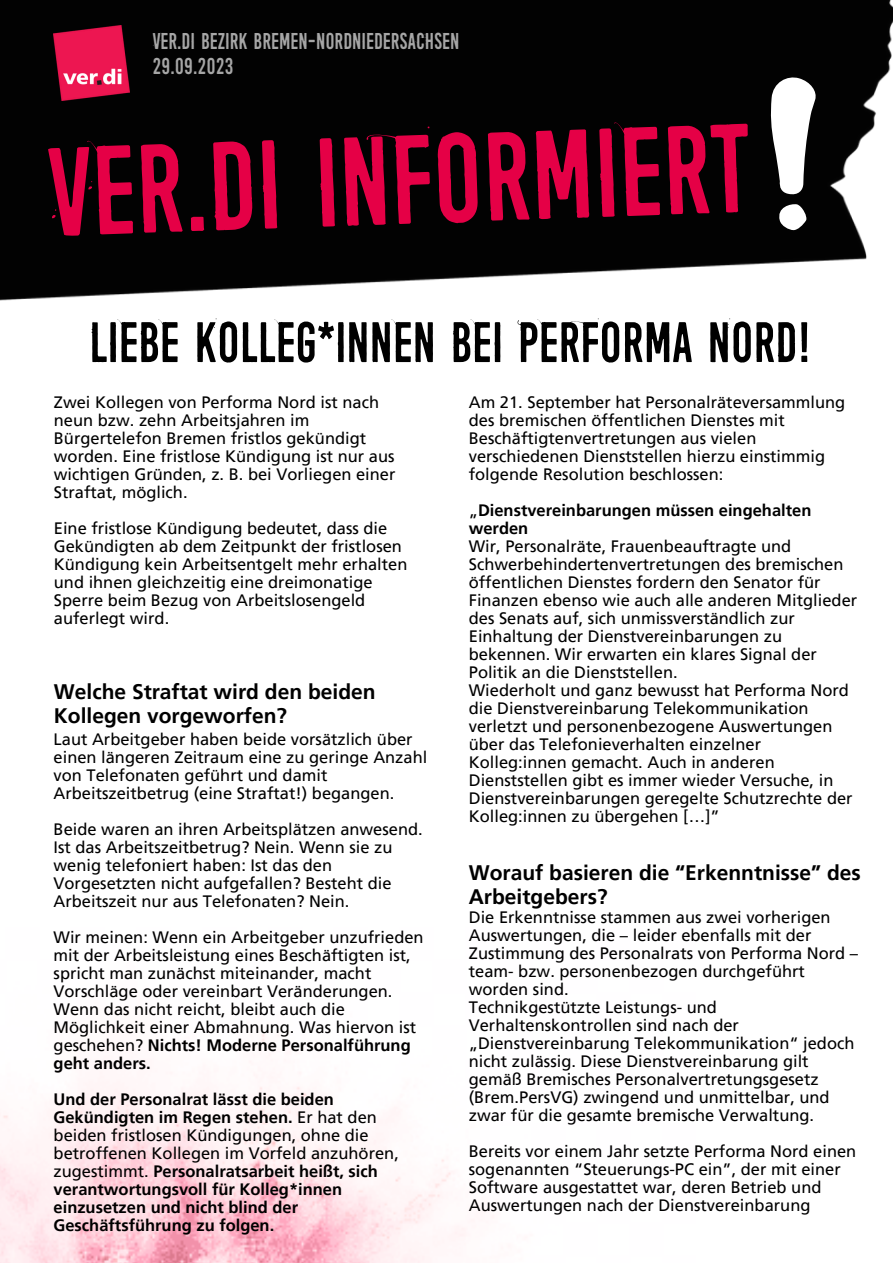
<style>
.page{position:relative;width:893px;height:1264px;background:#fff}
.page>*{position:absolute;margin:0;border:0;box-sizing:border-box;transform-origin:0 0}
.t1{font:131.85px "April Fools Day";color:#e50046}
.t2{font:59.7px "April Fools Day";color:#000}
.t3{font:24px "April Fools Day";color:#a6a6a6}
.t4{font:700 21px/23.5px "Frutiger LT Pro";color:#000}
.t5{font:16.5px/18px "Frutiger LT Pro";color:#000}
.t6{font:700 16.5px/18px "Frutiger LT Pro";color:#000}
.s1{font-weight:400}
.s2{font-weight:700}
</style>
<div class="page">
<img style="left:0;top:0;width:892px;height:301px">
<svg style="left:770px;top:75px;width:47px;height:121px"></svg>
<svg style="left:776px;top:203px;width:31px;height:27px"></svg>
<img style="left:0;top:1034px;width:465px;height:228px">
<img style="left:54px;top:25px;width:75px;height:75px">
<p class="t3" style="left:152px;top:29px;width:308px">VER.DI BEZIRK BREMEN-NORDNIEDERSACHSEN</p>
<p class="t3" style="left:152px;top:54px;width:83px">29.09.2023</p>
<p class="t1" style="left:45px;top:126px;width:705px;rotate:-2deg">VER.DI INFORMIERT</p>
<p class="t2" style="left:89px;top:312px;width:723px">LIEBE KOLLEG*INNEN BEI PERFORMA NORD!</p>
<p class="t5" style="left:54px;top:393px;width:343px">Zwei Kollegen von Performa Nord ist nach neun bzw. zehn Arbeitsjahren im Bürgertelefon Bremen fristlos gekündigt worden. Eine fristlose Kündigung ist nur aus wichtigen Gründen, z. B. bei Vorliegen einer Straftat, möglich.</p>
<p class="t5" style="left:54px;top:518px;width:355px">Eine fristlose Kündigung bedeutet, dass die Gekündigten ab dem Zeitpunkt der fristlosen Kündigung kein Arbeitsentgelt mehr erhalten und ihnen gleichzeitig eine dreimonatige Sperre beim Bezug von Arbeitslosengeld auferlegt wird.</p>
<p class="t5" style="left:469px;top:393px;width:378px">Am 21. September hat Personalräteversammlung des bremischen öffentlichen Dienstes mit Beschäftigtenvertretungen aus vielen verschiedenen Dienststellen hierzu einstimmig folgende Resolution beschlossen:</p>
<p class="t6" style="left:469px;top:500px;width:344px"><span class="s1">„</span>Dienstvereinbarungen müssen eingehalten werden</p>
<p class="t5" style="left:469px;top:536px;width:390px">Wir, Personalräte, Frauenbeauftragte und Schwerbehindertenvertretungen des bremischen öffentlichen Dienstes fordern den Senator für Finanzen ebenso wie auch alle anderen Mitglieder des Senats auf, sich unmissverständlich zur Einhaltung der Dienstvereinbarungen zu bekennen. Wir erwarten ein klares Signal der Politik an die Dienststellen.</p>
<p class="t5" style="left:469px;top:680px;width:385px">Wiederholt und ganz bewusst hat Performa Nord die Dienstvereinbarung Telekommunikation verletzt und personenbezogene Auswertungen über das Telefonieverhalten einzelner Kolleg:innen gemacht. Auch in anderen Dienststellen gibt es immer wieder Versuche, in Dienstvereinbarungen geregelte Schutzrechte der Kolleg:innen zu übergehen […]”</p>
<p class="t4" style="left:469px;top:860px;width:393px">Worauf basieren die “Erkenntnisse” des<br>Arbeitgebers?</p>
<p class="t5" style="left:469px;top:907px;width:391px">Die Erkenntnisse stammen aus zwei vorherigen Auswertungen, die – leider ebenfalls mit der Zustimmung des Personalrats von Performa Nord – team- bzw. personenbezogen durchgeführt worden sind.</p>
<p class="t5" style="left:469px;top:997px;width:387px">Technikgestützte Leistungs- und Verhaltenskontrollen sind nach der „Dienstvereinbarung Telekommunikation“ jedoch nicht zulässig. Diese Dienstvereinbarung gilt gemäß Bremisches Personalvertretungsgesetz (Brem.PersVG) zwingend und unmittelbar, und zwar für die gesamte bremische Verwaltung.</p>
<p class="t5" style="left:469px;top:1141px;width:389px">Bereits vor einem Jahr setzte Performa Nord einen sogenannten “Steuerungs-PC ein”, der mit einer Software ausgestattet war, deren Betrieb und Auswertungen nach der Dienstvereinbarung</p>
<p class="t4" style="left:54px;top:679px;width:323px">Welche Straftat wird den beiden<br>Kollegen vorgeworfen?</p>
<p class="t5" style="left:54px;top:730px;width:375px">Laut Arbeitgeber haben beide vorsätzlich über einen längeren Zeitraum eine zu geringe Anzahl von Telefonaten geführt und damit Arbeitszeitbetrug (eine Straftat!) begangen.</p>
<p class="t5" style="left:54px;top:820px;width:370px">Beide waren an ihren Arbeitsplätzen anwesend.<br>Ist das Arbeitszeitbetrug? Nein. Wenn sie zu wenig telefoniert haben: Ist das den Vorgesetzten nicht aufgefallen? Besteht die Arbeitszeit nur aus Telefonaten? Nein.</p>
<p class="t5" style="left:54px;top:928px;width:371px">Wir meinen: Wenn ein Arbeitgeber unzufrieden mit der Arbeitsleistung eines Beschäftigten ist, spricht man zunächst miteinander, macht Vorschläge oder vereinbart Veränderungen.<br>Wenn das nicht reicht, bleibt auch die Möglichkeit einer Abmahnung. Was hiervon ist geschehen? <span class="s2">Nichts! Moderne Personalführung geht anders.</span></p>
<p class="t6" style="left:54px;top:1089px;width:347px">Und der Personalrat lässt die beiden Gekündigten im Regen stehen. <span class="s1">Er hat den beiden fristlosen Kündigungen, ohne die betroffenen Kollegen im Vorfeld anzuhören, zugestimmt.</span> Personalratsarbeit heißt, sich verantwortungsvoll für Kolleg*innen einzusetzen und nicht blind der Geschäftsführung zu folgen.</p>
</div>
